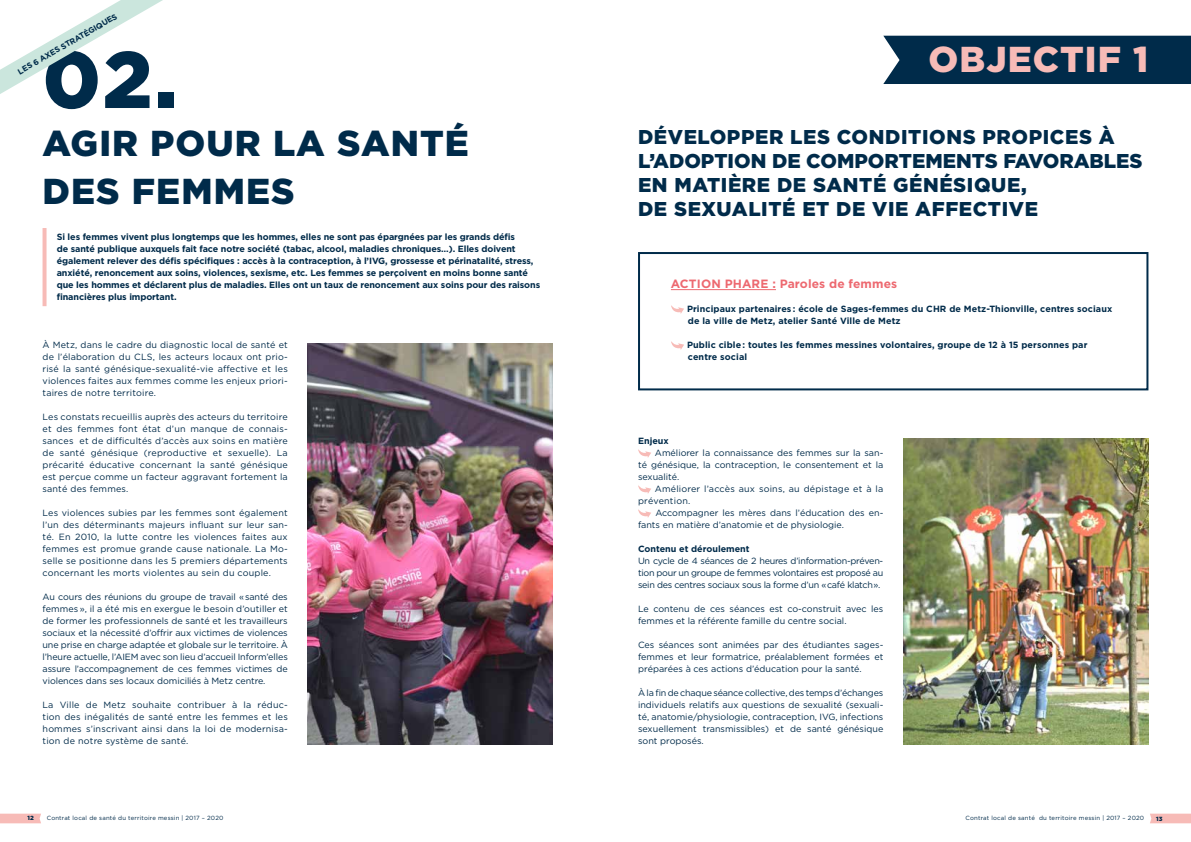
<style>
.page{position:relative;width:1191px;height:842px;background:#fff}
.page>*{position:absolute;margin:0;border:0;box-sizing:border-box;transform-origin:0 0}
.t1{font:900 80px "Gotham";color:#002b4a}
.t2{font:900 36px/48px "Gotham";letter-spacing:.03em;color:#002b4a}
.t3{font:900 36px "Gotham";letter-spacing:.03em;color:#f7bbb7}
.t4{font:900 20px/24px "Gotham";letter-spacing:.03em;color:#002b4a}
.t5{font:700 12px "Gotham";letter-spacing:.01em;color:#ed6970}
.t6{font:9px/12px "Gotham";color:#002b4a;text-align:justify}
.t7{font:700 9px/12px "Gotham";letter-spacing:-.01em;color:#002b4a}
.t8{font:700 9px/12px "Gotham";letter-spacing:.01em;color:#002b4a}
.t9{font:9px/12px "Gotham";letter-spacing:.02em;color:#002b4a}
.t10{font:700 8px "Gotham";color:#002b4a}
.t11{font:6px "Gotham";letter-spacing:.03em;color:#002b4a}
.t12{font:900 6px "Gotham";color:#002b4a}
</style>
<div class="page">
<svg style="left:1150px;top:814px;width:41px;height:9px"></svg>
<svg style="left:0;top:814px;width:41px;height:9px"></svg>
<svg style="left:43px;top:228px;width:4px;height:78px"></svg>
<svg style="left:0;top:0;width:163px;height:94px"></svg>
<img style="left:308px;top:343px;width:245px;height:401px">
<div style="left:638px;top:252px;width:510px;height:138px;border:2px solid #002b4a"></div>
<div style="left:883px;top:36px;width:308px;height:48px;background:#002b4a"></div>
<svg style="left:638px;top:449px;width:13px;height:9px"></svg>
<svg style="left:638px;top:485px;width:13px;height:9px"></svg>
<svg style="left:638px;top:509px;width:13px;height:9px"></svg>
<hr style="left:671px;top:289px;width:105px;height:1px;background:#ed6970">
<svg style="left:671px;top:305px;width:13px;height:9px"></svg>
<svg style="left:671px;top:341px;width:13px;height:9px"></svg>
<img style="left:903px;top:439px;width:245px;height:305px">
<p class="t10" style="left:16px;top:68px;width:115px;rotate:-30deg">LES 6 AXES STRATÉGIQUES</p>
<h1 class="t1" style="left:43px;top:33px;width:137px">02.</h1>
<h2 class="t2" style="left:43px;top:118px;width:428px">AGIR POUR LA SANTÉ<br>DES FEMMES</h2>
<p class="t7" style="left:57px;top:231px;width:485px">Si les femmes vivent plus longtemps que les hommes, elles ne sont pas épargnées par les grands défis<br>de santé publique auxquels fait face notre société (tabac, alcool, maladies chroniques…). Elles doivent également relever des défis spécifiques : accès à la contraception, à l’IVG, grossesse et périnatalité, stress, anxiété, renoncement aux soins, violences, sexisme, etc. Les femmes se perçoivent en moins bonne santé que les hommes et déclarent plus de maladies. Elles ont un taux de renoncement aux soins pour des raisons financières plus important.</p>
<p class="t6" style="left:43px;top:339px;width:247px">À Metz, dans le cadre du diagnostic local de santé et de l’élaboration du CLS, les acteurs locaux ont prio&shy;risé la santé génésique-sexualité-vie affective et les violences faites aux femmes comme les enjeux priori&shy;taires de notre territoire.</p>
<p class="t6" style="left:43px;top:411px;width:247px">Les constats recueillis auprès des acteurs du territoire et des femmes font état d’un manque de connais&shy;sances et de difficultés d’accès aux soins en matière de santé génésique (reproductive et sexuelle). La précarité éducative concernant la santé génésique est perçue comme un facteur aggravant fortement la santé des femmes.</p>
<p class="t6" style="left:43px;top:507px;width:247px">Les violences subies par les femmes sont également l’un des déterminants majeurs influant sur leur san&shy;té. En 2010, la lutte contre les violences faites aux femmes est promue grande cause nationale. La Mo&shy;selle se positionne dans les 5 premiers départements concernant les morts violentes au sein du couple.</p>
<p class="t6" style="left:42px;top:591px;width:247px">Au cours des réunions du groupe de travail «santé des femmes », il a été mis en exergue le besoin d’outiller et de former les professionnels de santé et les travailleurs sociaux et la nécessité d’offrir aux victimes de violences une prise en charge adaptée et globale sur le territoire. À l’heure actuelle, l’AIEM avec son lieu d’accueil Inform’elles assure l’accompagnement de ces femmes victimes de violences dans ses locaux domiciliés à Metz centre.</p>
<p class="t6" style="left:43px;top:699px;width:247px">La Ville de Metz souhaite contribuer à la réduc&shy;tion des inégalités de santé entre les femmes et les hommes s’inscrivant ainsi dans la loi de modernisa&shy;tion de notre système de santé.</p>
<h2 class="t3" style="left:928px;top:38px;width:221px">OBJECTIF 1</h2>
<h3 class="t4" style="left:638px;top:124px;width:506px">DÉVELOPPER LES CONDITIONS PROPICES À L’ADOPTION DE COMPORTEMENTS FAVORABLES EN MATIÈRE DE SANTÉ GÉNÉSIQUE,<br>DE SEXUALITÉ ET DE VIE AFFECTIVE</h3>
<h3 class="t5" style="left:671px;top:277px;width:228px">ACTION PHARE : Paroles de femmes</h3>
<p class="t8" style="left:687px;top:303px;width:427px">Principaux partenaires : école de Sages-femmes du CHR de Metz-Thionville, centres sociaux de la ville de Metz, atelier Santé Ville de Metz</p>
<p class="t8" style="left:687px;top:339px;width:402px">Public cible: toutes les femmes messines volontaires, groupe de 12 à 15 personnes par centre social</p>
<p class="t7" style="left:638px;top:435px;width:32px">Enjeux</p>
<p class="t6" style="left:638px;top:447px;width:247px;text-indent:17px">Améliorer la connaissance des femmes sur la san&shy;té génésique, la contraception, le consentement et la sexualité.</p>
<p class="t9" style="left:638px;top:483px;width:247px;text-indent:17px">Améliorer l’accès aux soins, au dépistage et à la prévention.</p>
<p class="t6" style="left:638px;top:507px;width:247px;text-indent:17px">Accompagner les mères dans l’éducation des en&shy;fants en matière d’anatomie et de physiologie.</p>
<p class="t7" style="left:638px;top:543px;width:113px">Contenu et déroulement</p>
<p class="t6" style="left:638px;top:555px;width:247px">Un cycle de 4 séances de 2 heures d’information-préven&shy;tion pour un groupe de femmes volontaires est proposé au sein des centres sociaux sous la forme d’un «café klatch».</p>
<p class="t6" style="left:638px;top:603px;width:247px">Le contenu de ces séances est co-construit avec les femmes et la référente famille du centre social.</p>
<p class="t6" style="left:638px;top:639px;width:247px">Ces séances sont animées par des étudiantes sages&shy;femmes et leur formatrice, préalablement formées et préparées à ces actions d’éducation pour la santé.</p>
<p class="t6" style="left:638px;top:687px;width:247px">À la fin de chaque séance collective, des temps d’échanges individuels relatifs aux questions de sexualité (sexuali&shy;té, anatomie/physiologie, contraception, IVG, infections sexuellement transmissibles) et de santé génésique sont proposés.</p>
<p class="t12" style="left:27px;top:815px;width:8px">12</p>
<p class="t11" style="left:47px;top:815px;width:178px">Contrat local de santé du territoire messin | 2017 – 2020</p>
<p class="t11" style="left:965px;top:815px;width:180px">Contrat local de santé du territoire messin | 2017 – 2020</p>
<p class="t12" style="left:1156px;top:815px;width:8px">13</p>
</div>
